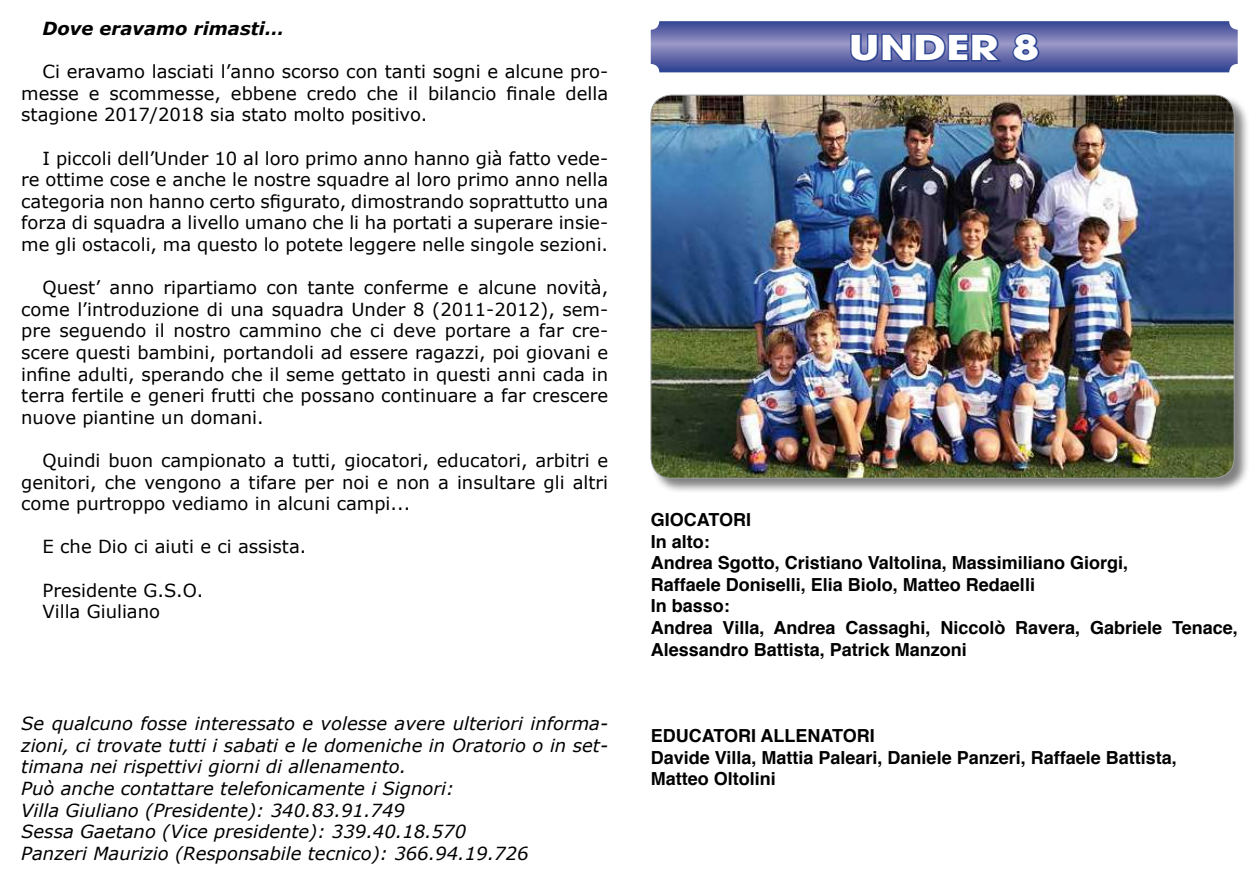
<style>
.page{position:relative;width:1259px;height:893px;background:#fff}
.page>*{position:absolute;margin:0;border:0;box-sizing:border-box;transform-origin:0 0}
.t1{font:700 34.05px "Avant Garde";color:#fff;scale:1.3 1}
.t2{font:18px/21.6px "Verdana";color:#000;text-align:justify}
.t3{font:italic 18px/21.6px "Verdana";color:#000}
.t4{font:700 18px/21.6px "Helvetica";color:#000}
.t5{font:italic 700 18px "Verdana";color:#000}
</style>
<div class="page">
<div style="left:650px;top:94px;width:600px;height:400px;background:#000;opacity:.5"></div>
<img style="left:651px;top:95px;width:583px;height:383px">
<svg style="left:651px;top:21px;width:586px;height:51px;background:#5f68a9"></svg>
<p class="t5" style="left:43px;top:16px;width:243px">Dove eravamo rimasti…</p>
<p class="t2" style="left:21px;top:61px;width:588px;text-indent:21px">Ci eravamo lasciati l’anno scorso con tanti sogni e alcune pro&shy;messe e scommesse, ebbene credo che il bilancio finale della stagione 2017/2018 sia stato molto positivo.</p>
<p class="t2" style="left:21px;top:147px;width:588px;text-indent:21px">I piccoli dell’Under 10 al loro primo anno hanno già fatto vede&shy;re ottime cose e anche le nostre squadre al loro primo anno nella categoria non hanno certo sfigurato, dimostrando soprattutto una forza di squadra a livello umano che li ha portati a superare insie&shy;me gli ostacoli, ma questo lo potete leggere nelle singole sezioni.</p>
<p class="t2" style="left:21px;top:277px;width:588px;text-indent:21px">Quest’ anno ripartiamo con tante conferme e alcune novità, come l’introduzione di una squadra Under 8 (2011-2012), sem&shy;pre seguendo il nostro cammino che ci deve portare a far cre&shy;scere questi bambini, portandoli ad essere ragazzi, poi giovani e infine adulti, sperando che il seme gettato in questi anni cada in terra fertile e generi frutti che possano continuare a far crescere nuove piantine un domani.</p>
<p class="t2" style="left:21px;top:449px;width:588px;text-indent:21px">Quindi buon campionato a tutti, giocatori, educatori, arbitri e genitori, che vengono a tifare per noi e non a insultare gli altri come purtroppo vediamo in alcuni campi...</p>
<p class="t2" style="left:43px;top:536px;width:265px">E che Dio ci aiuti e ci assista.</p>
<p class="t2" style="left:43px;top:579px;width:162px">Presidente G.S.O.<br>Villa Giuliano</p>
<p class="t3" style="left:21px;top:713px;width:588px">Se qualcuno fosse interessato e volesse avere ulteriori informa&shy;zioni, ci trovate tutti i sabati e le domeniche in Oratorio o in set&shy;timana nei rispettivi giorni di allenamento.<br>Può anche contattare telefonicamente i Signori:<br>Villa Giuliano (Presidente): 340.83.91.749<br>Sessa Gaetano (Vice presidente): 339.40.18.570<br>Panzeri Maurizio (Responsabile tecnico): 366.94.19.726</p>
<h1 class="t1" style="left:849px;top:26px;width:148px">UNDER 8</h1>
<p class="t4" style="left:651px;top:509px;width:588px">GIOCATORI<br>In alto:<br>Andrea Sgotto, Cristiano Valtolina, Massimiliano Giorgi,<br>Raffaele Doniselli, Elia Biolo, Matteo Redaelli<br>In basso:<br>Andrea Villa, Andrea Cassaghi, Niccolò Ravera, Gabriele Tenace, Alessandro Battista, Patrick Manzoni</p>
<p class="t4" style="left:651px;top:725px;width:527px">EDUCATORI ALLENATORI<br>Davide Villa, Mattia Paleari, Daniele Panzeri, Raffaele Battista,<br>Matteo Oltolini</p>
</div>
